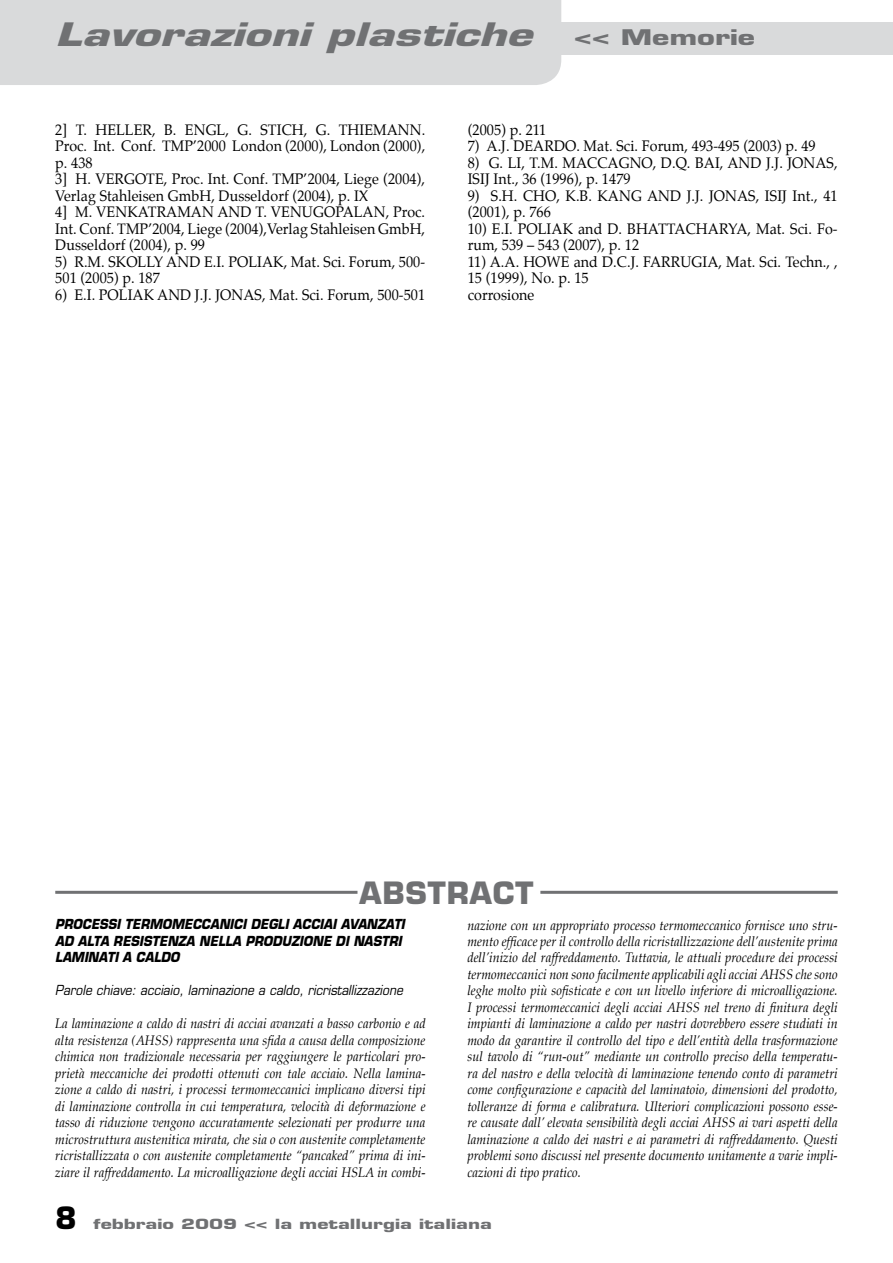
<style>
.page{position:relative;width:893px;height:1263px;background:#fff}
.page>*{position:absolute;margin:0;border:0;box-sizing:border-box;transform-origin:0 0}
.t1{font:italic 700 31.5px "Eurostile";color:#707173;scale:1.43 1}
.t2{font:700 30px "Eurostile";letter-spacing:.03em;color:#707173}
.t3{font:700 21px "Eurostile";color:#707173;scale:1.43 1}
.t4{font:15px/16.5px "Palatino";letter-spacing:.005em;color:#000;scale:.95 1}
.t5{font:700 13.65px "Eurostile";color:#707173;scale:1.43 1}
.t6{font:italic 13.5px/16.5px "Palatino";letter-spacing:.005em;color:#000;text-align:justify;scale:.93 1}
.t7{font:italic 700 13.5px/16.5px "Eurostile";color:#000;scale:.9 1}
.t8{font:italic 13.5px "Eurostile";color:#000;scale:.9 1}
.s1{font-size:30px;color:#000}
</style>
<div class="page">
<div style="left:0;top:22px;width:893px;height:33px;background:#d9dadb"></div>
<div style="left:0;top:0;width:561px;height:85px;background:#d9dadb"></div>
<hr style="left:55px;top:891px;width:302px;height:3px;background:#707173">
<hr style="left:540px;top:891px;width:298px;height:3px;background:#707173">
<h1 class="t1" style="left:55px;top:15px;width:335px">Lavorazioni plastiche</h1>
<h3 class="t3" style="left:574px;top:25px;width:128px">&lt;&lt; Memorie</h3>
<p class="t4" style="left:55px;top:121px;width:391px">2] T. HELLER, B. ENGL, G. STICH, G. THIEMANN.<br>Proc. Int. Conf. TMP’2000 London (2000), London (2000), p. 438<br>3] H. VERGOTE, Proc. Int. Conf. TMP’2004, Liege (2004), Verlag Stahleisen GmbH, Dusseldorf (2004), p. IX<br>4] M. VENKATRAMAN AND T. VENUGOPALAN, Proc.<br>Int. Conf. TMP’2004, Liege (2004),Verlag Stahleisen GmbH, Dusseldorf (2004), p. 99</p>
<p class="t4" style="left:55px;top:253px;width:391px">5) R.M. SKOLLY AND E.I. POLIAK, Mat. Sci. Forum, 500-<br>501 (2005) p. 187</p>
<p class="t4" style="left:55px;top:286px;width:391px">6) E.I. POLIAK AND J.J. JONAS, Mat. Sci. Forum, 500-501</p>
<p class="t4" style="left:468px;top:121px;width:84px">(2005) p. 211</p>
<p class="t4" style="left:468px;top:138px;width:368px">7) A.J. DEARDO. Mat. Sci. Forum, 493-495 (2003) p. 49</p>
<p class="t4" style="left:468px;top:154px;width:391px">8) G. LI, T.M. MACCAGNO, D.Q. BAI, AND J.J. JONAS,<br>ISIJ Int., 36 (1996), p. 1479</p>
<p class="t4" style="left:468px;top:187px;width:391px">9) S.H. CHO, K.B. KANG AND J.J. JONAS, ISIJ Int., 41 (2001), p. 766</p>
<p class="t4" style="left:468px;top:220px;width:391px">10) E.I. POLIAK and D. BHATTACHARYA, Mat. Sci. Fo&shy;rum, 539 – 543 (2007), p. 12</p>
<p class="t4" style="left:468px;top:253px;width:391px">11) A.A. HOWE and D.C.J. FARRUGIA, Mat. Sci. Techn., ,<br>15 (1999), No. p. 15<br>corrosione</p>
<h2 class="t2" style="left:360px;top:875px;width:175px">ABSTRACT</h2>
<p class="t7" style="left:55px;top:916px;width:390px">PROCESSI TERMOMECCANICI DEGLI ACCIAI AVANZATI<br>AD ALTA RESISTENZA NELLA PRODUZIONE DI NASTRI<br>LAMINATI A CALDO</p>
<p class="t8" style="left:55px;top:982px;width:388px">Parole chiave: acciaio, laminazione a caldo, ricristallizzazione</p>
<p class="t6" style="left:55px;top:1015px;width:400px">La laminazione a caldo di nastri di acciai avanzati a basso carbonio e ad alta resistenza (AHSS) rappresenta una sfida a causa della composizione chimica non tradizionale necessaria per raggiungere le particolari pro&shy;prietà meccaniche dei prodotti ottenuti con tale acciaio. Nella lamina&shy;zione a caldo di nastri, i processi termomeccanici implicano diversi tipi di laminazione controlla in cui temperatura, velocità di deformazione e tasso di riduzione vengono accuratamente selezionati per produrre una microstruttura austenitica mirata, che sia o con austenite completamente ricristallizzata o con austenite completamente “pancaked” prima di ini&shy;ziare il raffreddamento. La microalligazione degli acciai HSLA in combi-</p>
<p class="t6" style="left:467px;top:917px;width:400px">nazione con un appropriato processo termomeccanico fornisce uno stru&shy;mento efficace per il controllo della ricristallizzazione dell’austenite prima dell’inizio del raffreddamento. Tuttavia, le attuali procedure dei processi termomeccanici non sono facilmente applicabili agli acciai AHSS che sono leghe molto più sofisticate e con un livello inferiore di microalligazione.<br>I processi termomeccanici degli acciai AHSS nel treno di finitura degli impianti di laminazione a caldo per nastri dovrebbero essere studiati in modo da garantire il controllo del tipo e dell’entità della trasformazione sul tavolo di “run-out” mediante un controllo preciso della temperatu&shy;ra del nastro e della velocità di laminazione tenendo conto di parametri come configurazione e capacità del laminatoio, dimensioni del prodotto, tolleranze di forma e calibratura. Ulteriori complicazioni possono esse&shy;re causate dall’ elevata sensibilità degli acciai AHSS ai vari aspetti della laminazione a caldo dei nastri e ai parametri di raffreddamento. Questi problemi sono discussi nel presente documento unitamente a varie impli&shy;cazioni di tipo pratico.</p>
<p class="t5" style="left:55px;top:1215px;width:307px"><span class="s1">8</span> febbraio 2009 &lt;&lt; la metallurgia italiana</p>
</div>
